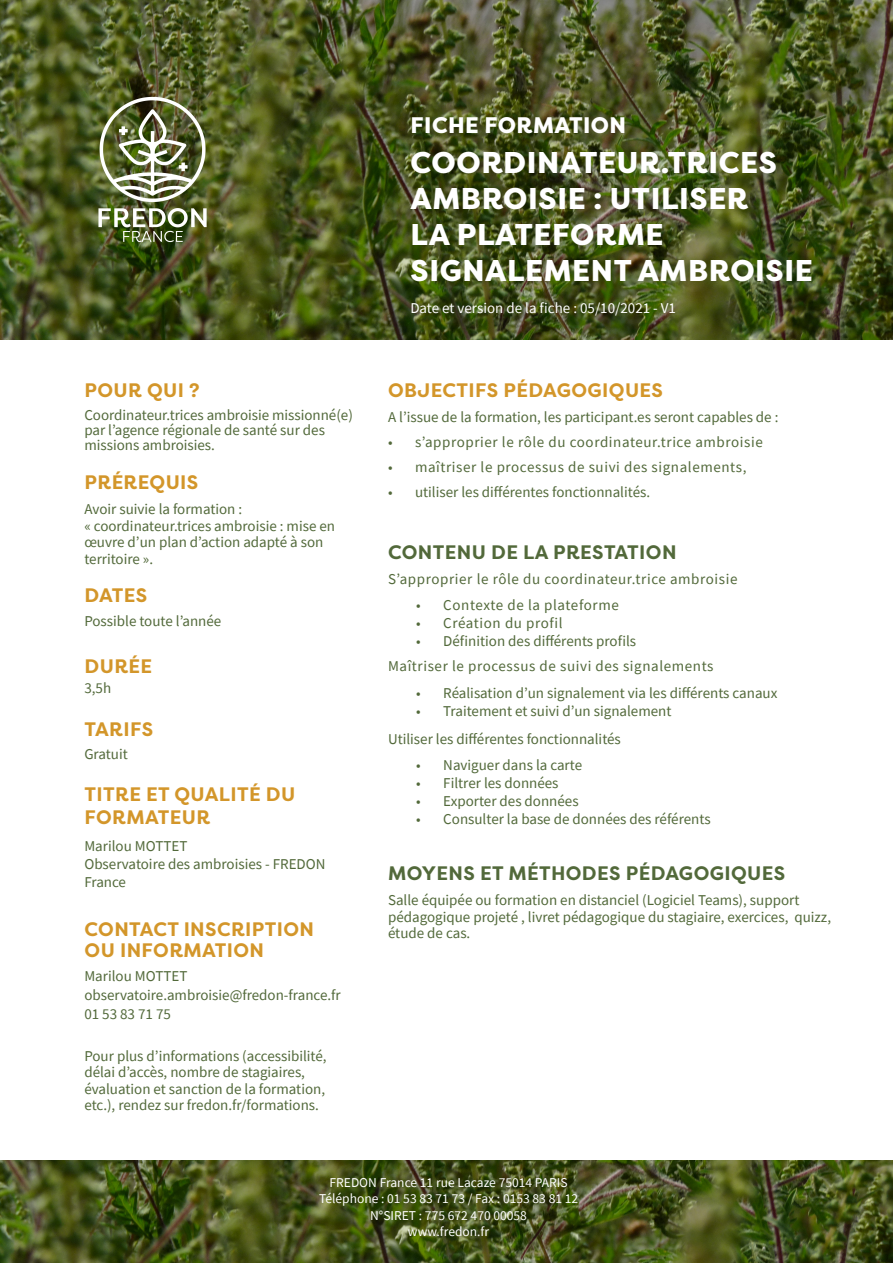
<style>
.page{position:relative;width:893px;height:1263px;background:#fff}
.page>*{position:absolute;margin:0;border:0;box-sizing:border-box;transform-origin:0 0}
.t1{font:800 30px/36px "Filson Pro";letter-spacing:.02em;color:#fff}
.t2{font:800 22.5px "Filson Pro";letter-spacing:.02em;color:#fff}
.Style_de_paragraphe{font:700 19.5px/21px "Filson Pro";letter-spacing:.02em;color:#d3962a}
.t3{font:700 19.5px "Filson Pro";letter-spacing:.02em;color:#52693a}
.Corps{font:700 19.5px/22.5px "Filson Pro";letter-spacing:.02em;color:#d3962a}
.Corps-2{font:15px/16.5px "Source Sans Pro";color:#52693a}
.Corps-3{font:15px "Source Sans Pro";letter-spacing:.04em;color:#52693a}
.t4{font:15px "Source Sans Pro";color:#fff}
.t5{font:13.5px "Source Sans Pro";color:#fff}
</style>
<div class="page">
<img style="left:0;top:0;width:893px;height:339px">
<img style="left:0;top:1161px;width:893px;height:102px">
<img style="left:85px;top:86px;width:124px;height:167px">
<p class="t2" style="left:411px;top:111px;width:217px">FICHE FORMATION</p>
<p class="t1" style="left:411px;top:145px;width:404px">COORDINATEUR.TRICES<br>AMBROISIE : UTILISER<br>LA PLATEFORME<br>SIGNALEMENT AMBROISIE</p>
<p class="Style_de_paragraphe" style="left:85px;top:380px;width:116px">POUR QUI ?</p>
<p class="Corps-2" style="left:84px;top:408px;width:270px;line-height:15px">Coordinateur.trices ambroisie missionné(e) par l’agence régionale de santé sur des missions ambroisies.</p>
<p class="Style_de_paragraphe" style="left:85px;top:472px;width:115px">PRÉREQUIS</p>
<p class="Corps-2" style="left:84px;top:501px;width:159px">Avoir suivie la formation :</p>
<p class="Corps-2" style="left:84px;top:517px;width:252px">« coordinateur.trices ambroisie : mise en œuvre d’un plan d’action adapté à son territoire ».</p>
<p class="Style_de_paragraphe" style="left:85px;top:585px;width:64px">DATES</p>
<p class="Corps-2" style="left:84px;top:612px;width:138px">Possible toute l’année</p>
<p class="Corps" style="left:85px;top:656px;width:69px">DURÉE</p>
<p class="Corps-2" style="left:84px;top:679px;width:28px">3,5h</p>
<p class="Style_de_paragraphe" style="left:85px;top:719px;width:70px">TARIFS</p>
<p class="Corps-2" style="left:84px;top:746px;width:45px">Gratuit</p>
<p class="Corps" style="left:85px;top:784px;width:212px">TITRE ET QUALITÉ DU<br>FORMATEUR</p>
<p class="Corps-2" style="left:84px;top:837px;width:105px">Marilou MOTTET</p>
<p class="Corps-2" style="left:84px;top:855px;width:243px;line-height:18px">Observatoire des ambroisies - FREDON<br>France</p>
<p class="Style_de_paragraphe" style="left:85px;top:919px;width:231px">CONTACT INSCRIPTION<br>OU INFORMATION</p>
<p class="Corps-2" style="left:84px;top:967px;width:105px">Marilou MOTTET</p>
<p class="Corps-2" style="left:84px;top:986px;width:258px">observatoire.ambroisie@fredon-france.fr</p>
<p class="Corps-2" style="left:84px;top:1006px;width:88px">01 53 83 71 75</p>
<p class="Corps-2" style="left:84px;top:1047px;width:244px">Pour plus d’informations (accessibilité, délai d’accès, nombre de stagiaires, évaluation et sanction de la formation, etc.), rendez sur fredon.fr/formations.</p>
<p class="t4" style="left:410px;top:299px;width:267px">Date et version de la fiche : 05/10/2021 - V1</p>
<p class="Style_de_paragraphe" style="left:388px;top:380px;width:276px">OBJECTIFS PÉDAGOGIQUES</p>
<p class="Corps-2" style="left:388px;top:408px;width:392px">A l’issue de la formation, les participant.es seront capables de :</p>
<p class="Corps-3" style="left:388px;top:432px;width:376px">• s’approprier le rôle du coordinateur.trice ambroisie</p>
<p class="Corps-3" style="left:388px;top:457px;width:360px">• maîtriser le processus de suivi des signalements,</p>
<p class="Corps-2" style="left:388px;top:483px;width:264px">• utiliser les différentes fonctionnalités.</p>
<p class="t3" style="left:388px;top:540px;width:290px">CONTENU DE LA PRESTATION</p>
<p class="Corps-3" style="left:388px;top:569px;width:351px">S’approprier le rôle du coordinateur.trice ambroisie</p>
<p class="Corps-3" style="left:416px;top:596px;width:204px">• Contexte de la plateforme</p>
<p class="Corps-3" style="left:416px;top:614px;width:148px">• Création du profil</p>
<p class="Corps-2" style="left:416px;top:633px;width:221px">• Définition des différents profils</p>
<p class="Corps-3" style="left:388px;top:657px;width:327px">Maîtriser le processus de suivi des signalements</p>
<p class="Corps-2" style="left:416px;top:684px;width:363px">• Réalisation d’un signalement via les différents canaux</p>
<p class="Corps-2" style="left:416px;top:702px;width:257px">• Traitement et suivi d’un signalement</p>
<p class="Corps-2" style="left:388px;top:730px;width:234px">Utiliser les différentes fonctionnalités</p>
<p class="Corps-2" style="left:416px;top:757px;width:167px">• Naviguer dans la carte</p>
<p class="Corps-2" style="left:416px;top:775px;width:144px">• Filtrer les données</p>
<p class="Corps-2" style="left:416px;top:793px;width:164px">• Exporter des données</p>
<p class="Corps-2" style="left:416px;top:811px;width:296px">• Consulter la base de données des référents</p>
<p class="t3" style="left:388px;top:861px;width:399px">MOYENS ET MÉTHODES PÉDAGOGIQUES</p>
<p class="Corps-2" style="left:388px;top:892px;width:445px">Salle équipée ou formation en distanciel (Logiciel Teams), support pédagogique projeté , livret pédagogique du stagiaire, exercices, quizz, étude de cas.</p>
<p class="t5" style="left:330px;top:1174px;width:240px">FREDON France 11 rue Lacaze 75014 PARIS</p>
<p class="t5" style="left:319px;top:1190px;width:261px">Téléphone : 01 53 83 71 73 / Fax : 0153 83 81 12</p>
<p class="t5" style="left:370px;top:1206px;width:158px">N°SIRET : 775 672 470 00058</p>
<p class="t5" style="left:408px;top:1223px;width:83px">www.fredon.fr</p>
</div>
